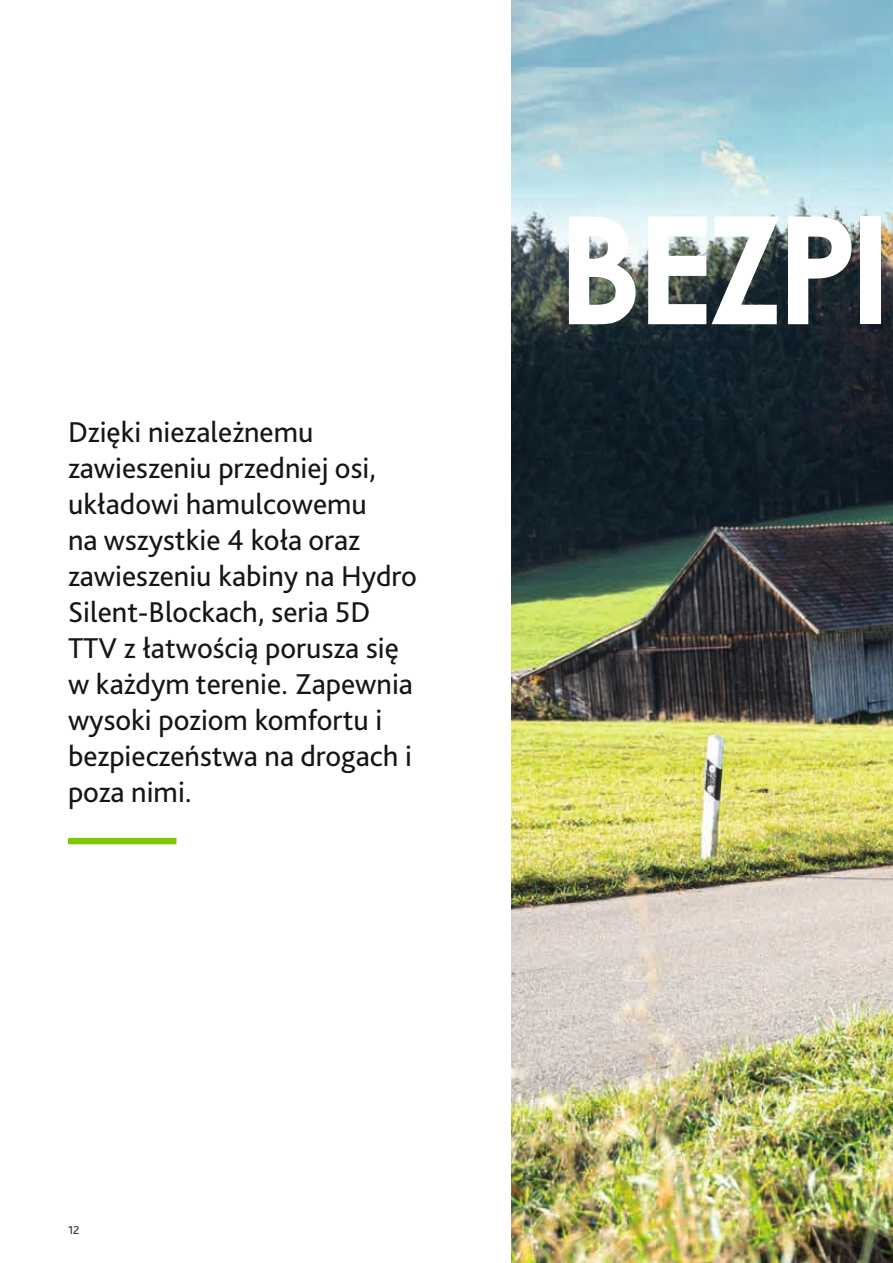
<style>
.page{position:relative;width:893px;height:1263px;background:#fff}
.page>*{position:absolute;margin:0;border:0;box-sizing:border-box;transform-origin:0 0}
.t1{font:700 150px "Century Gothic Pro Cyr";letter-spacing:-.045em;color:#fff}
.t2{font:30px/36px "Bliss Pro";color:#151616}
.t3{font:500 12px "Bliss Pro";color:#414140}
</style>
<div class="page">
<img style="left:511px;top:497px;width:382px;height:766px">
<svg style="left:511px;top:0;width:382px;height:497px"></svg>
<div style="left:68px;top:838px;width:108px;height:6px;background:#80c700"></div>
<p class="t2" style="left:68px;top:414px;width:350px">Dzięki niezależnemu zawieszeniu przedniej osi, układowi hamulcowemu<br>na wszystkie 4 koła oraz zawieszeniu kabiny na Hydro<br>Silent-Blockach, seria 5D<br>TTV z łatwością porusza się w każdym terenie. Zapewnia wysoki poziom komfortu i bezpieczeństwa na drogach i poza nimi.</p>
<h1 class="t1" style="left:557px;top:176px;width:336px">BEZPI</h1>
<p class="t3" style="left:68px;top:1222px;width:13px">12</p>
</div>
